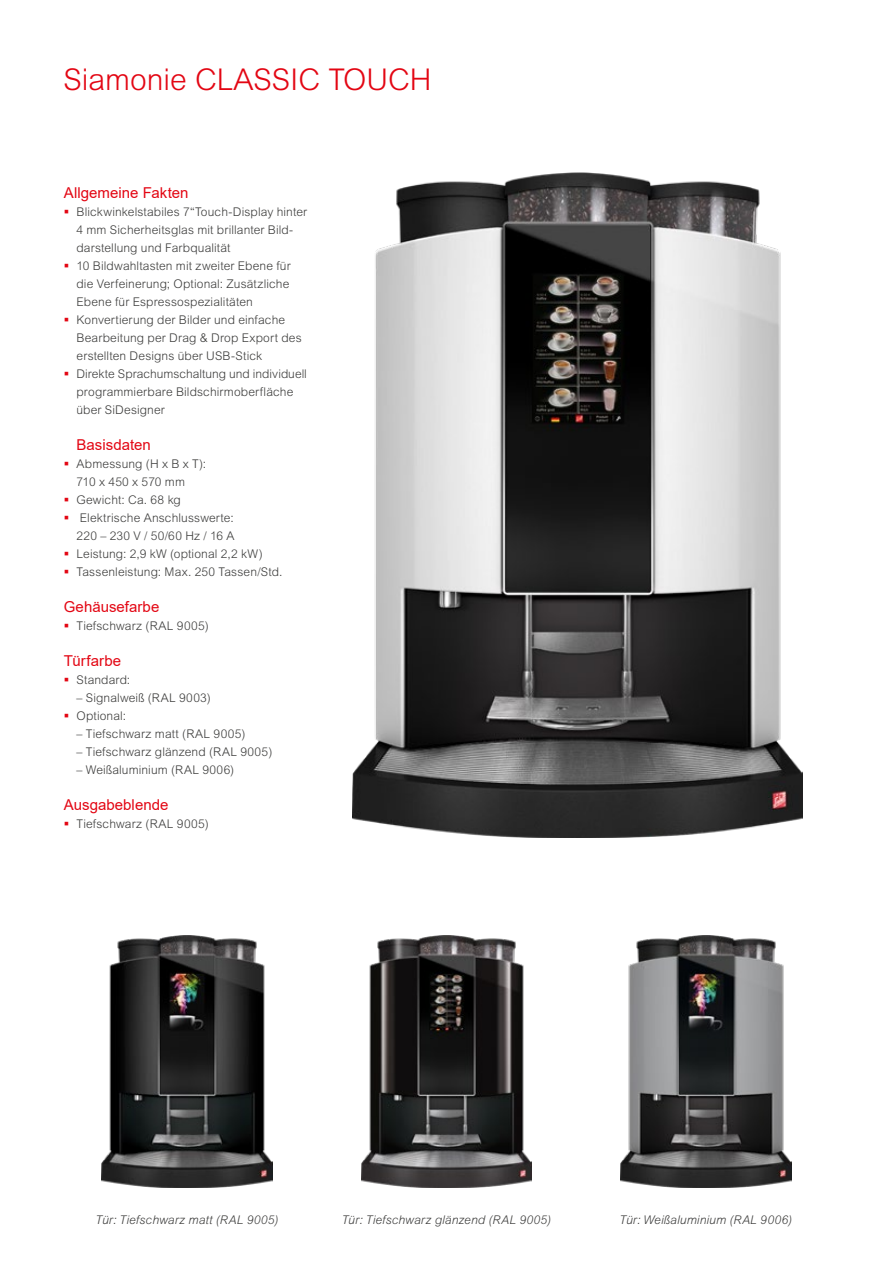
<style>
.page{position:relative;width:893px;height:1263px;background:#fff}
.page>*{position:absolute;margin:0;border:0;box-sizing:border-box;transform-origin:0 0}
.t1{font:300 30px "Arial MT Pro";color:#e30613}
.t2{font:15px "Arial";letter-spacing:.005em;color:#e30613}
.t3{font:300 12px/18px "Arial MT Pro";letter-spacing:.01em;color:#3c3c3b}
.t4{font:italic 300 12px "Arial MT Pro";letter-spacing:.015em;color:#3c3c3b}
</style>
<div class="page">
<img style="left:102px;top:935px;width:170px;height:253px">
<img style="left:353px;top:172px;width:449px;height:666px">
<img style="left:361px;top:935px;width:171px;height:253px">
<img style="left:621px;top:935px;width:170px;height:253px">
<h1 class="t1" style="left:63px;top:61px;width:370px">Siamonie CLASSIC TOUCH</h1>
<p class="t2" style="left:64px;top:182px;width:126px">Allgemeine Fakten</p>
<p class="t3" style="left:77px;top:203px;width:232px">Blickwinkelstabiles 7“Touch-Display hinter 4 mm Sicherheitsglas mit brillanter Bild&shy;darstellung und Farbqualität<br>10 Bildwahltasten mit zweiter Ebene für die Verfeinerung; Optional: Zusätzliche Ebene für Espressospezialitäten Konvertierung der Bilder und einfache Bearbeitung per Drag &amp; Drop Export des erstellten Designs über USB-Stick<br>Direkte Sprachumschaltung und individuell programmierbare Bildschirmoberfläche über SiDesigner</p>
<p class="t2" style="left:77px;top:434px;width:76px">Basisdaten</p>
<p class="t3" style="left:77px;top:455px;width:208px">Abmessung (H x B x T):<br>710 x 450 x 570 mm<br>Gewicht: Ca. 68 kg<br>Elektrische Anschlusswerte:<br>220 – 230 V / 50/60 Hz / 16 A<br>Leistung: 2,9 kW (optional 2,2 kW)<br>Tassenleistung: Max. 250 Tassen/Std.</p>
<p class="t2" style="left:64px;top:596px;width:97px">Gehäusefarbe</p>
<p class="t3" style="left:77px;top:617px;width:134px">Tiefschwarz (RAL 9005)</p>
<p class="t2" style="left:64px;top:650px;width:59px">Türfarbe</p>
<p class="t3" style="left:77px;top:671px;width:55px">Standard:</p>
<p class="t3" style="left:77px;top:689px;width:136px">– Signalweiß (RAL 9003)<br>Optional:</p>
<p class="t3" style="left:77px;top:725px;width:171px">– Tiefschwarz matt (RAL 9005)</p>
<p class="t3" style="left:77px;top:743px;width:197px">– Tiefschwarz glänzend (RAL 9005)</p>
<p class="t3" style="left:77px;top:761px;width:159px">– Weißaluminium (RAL 9006)</p>
<p class="t2" style="left:64px;top:794px;width:106px">Ausgabeblende</p>
<p class="t3" style="left:77px;top:815px;width:134px">Tiefschwarz (RAL 9005)</p>
<p class="t4" style="left:96px;top:1213px;width:184px">Tür: Tiefschwarz matt (RAL 9005)</p>
<p class="t4" style="left:342px;top:1213px;width:211px">Tür: Tiefschwarz glänzend (RAL 9005)</p>
<p class="t4" style="left:620px;top:1213px;width:174px">Tür: Weißaluminium (RAL 9006)</p>
</div>
